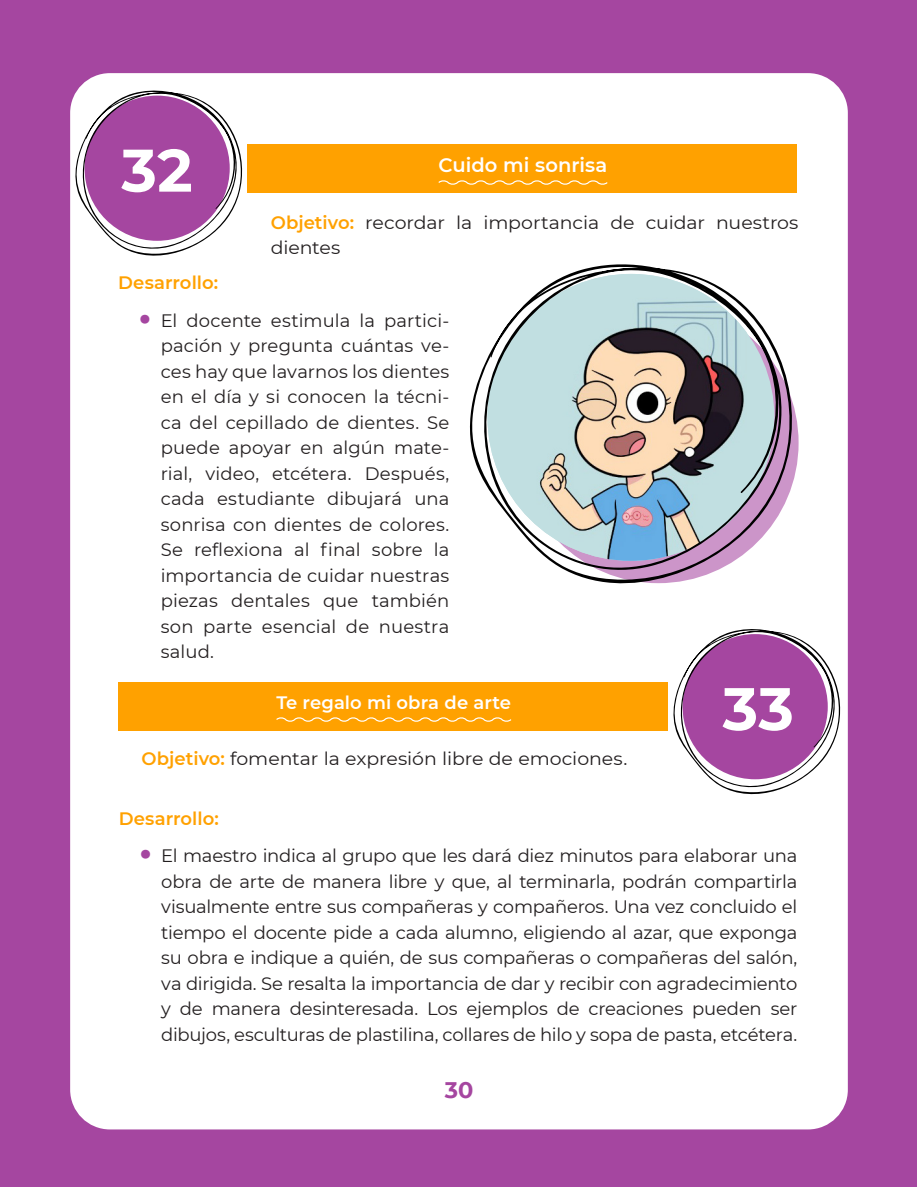
<style>
.page{position:relative;width:918px;height:1188px;background:#fff}
.page>*{position:absolute;margin:0;border:0;box-sizing:border-box;transform-origin:0 0}
.Días{font:700 60px "Montserrat";color:#fff}
.t1{font:700 22.5px "Montserrat";color:#a546a0}
.tituloActividades{font:600 19.5px "Montserrat";color:#fff}
.t2{font:18px/25.5px "Montserrat";letter-spacing:-.005em;color:#231f20;text-align:justify}
.t3{font:18px/25.5px "Montserrat";letter-spacing:-.005em;color:#231f20;scale:1.05 1}
.t4{font:600 18px "Montserrat";letter-spacing:.005em;color:#ffa100}
.tituloActividades-2{font:600 18px "Montserrat";letter-spacing:.005em;color:#fff}
.s1{font-weight:600;color:#ffa100}
.s2{font-weight:900;font-size:27px;color:#a546a0}
</style>
<div class="page">
<div style="left:1px;top:1px;width:916px;height:1186px;background:#a546a0"></div>
<div style="left:70px;top:73px;width:778px;height:1056px;background:#fff;border-radius:40px"></div>
<div style="left:247px;top:144px;width:550px;height:49px;background:#ffa100"></div>
<svg style="left:438px;top:180px;width:170px;height:5px"></svg>
<svg style="left:71px;top:85px;width:172px;height:171px"></svg>
<svg style="left:470px;top:264px;width:329px;height:320px"></svg>
<div style="left:118px;top:682px;width:550px;height:49px;background:#ffa100"></div>
<svg style="left:276px;top:717px;width:236px;height:5px"></svg>
<svg style="left:673px;top:624px;width:175px;height:182px"></svg>
<p class="Días" style="left:121px;top:127px;width:73px">32</p>
<p class="tituloActividades" style="left:439px;top:151px;width:170px">Cuido mi sonrisa</p>
<p class="t3" style="left:271px;top:209px;width:504px"><span class="s1">Objetivo:</span> recordar la importancia de cuidar nuestros dientes</p>
<p class="t4" style="left:118px;top:270px;width:101px">Desarrollo:</p>
<p class="t2" style="left:161px;top:307px;width:290px;text-indent:-21px"><span class="s2">•</span> El docente estimula la partici&shy;pación y pregunta cuántas ve&shy;ces hay que lavarnos los dientes en el día y si conocen la técni&shy;ca del cepillado de dientes. Se puede apoyar en algún mate&shy;rial, video, etcétera. Después, cada estudiante dibujará una sonrisa con dientes de colores.<br>Se reflexiona al final sobre la importancia de cuidar nuestras piezas dentales que también son parte esencial de nuestra salud.</p>
<p class="tituloActividades-2" style="left:277px;top:690px;width:236px">Te regalo mi obra de arte</p>
<p class="Días" style="left:723px;top:666px;width:73px">33</p>
<p class="t3" style="left:142px;top:745px;width:464px"><span class="s1">Objetivo:</span> fomentar la expresión libre de emociones.</p>
<p class="t4" style="left:119px;top:805px;width:101px">Desarrollo:</p>
<p class="t2" style="left:161px;top:842px;width:638px;text-indent:-21px"><span class="s2">•</span> El maestro indica al grupo que les dará diez minutos para elaborar una obra de arte de manera libre y que, al terminarla, podrán compartirla visualmente entre sus compañeras y compañeros. Una vez concluido el tiempo el docente pide a cada alumno, eligiendo al azar, que exponga su obra e indique a quién, de sus compañeras o compañeras del salón, va dirigida. Se resalta la importancia de dar y recibir con agradecimiento y de manera desinteresada. Los ejemplos de creaciones pueden ser dibujos, esculturas de plastilina, collares de hilo y sopa de pasta, etcétera.</p>
<p class="t1" style="left:445px;top:1073px;width:30px">30</p>
</div>
